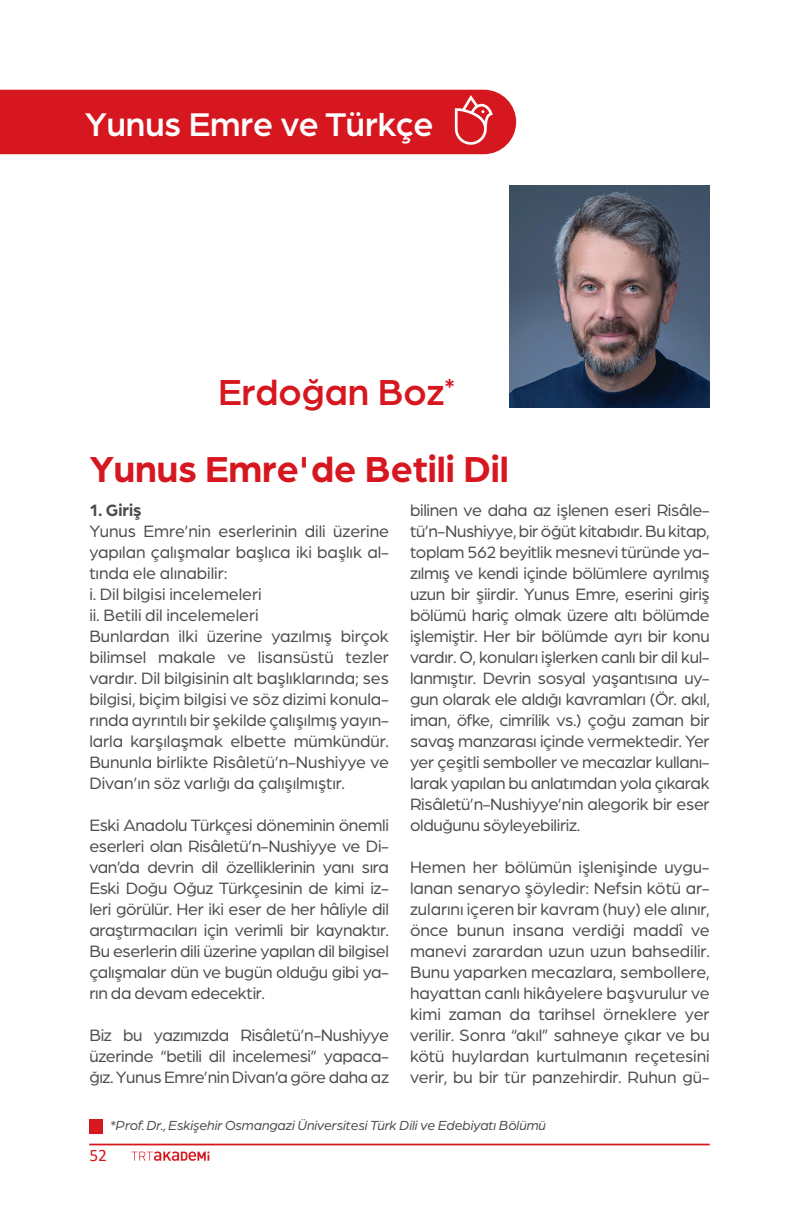
<style>
.page{position:relative;width:809px;height:1221px;background:#fff}
.page>*{position:absolute;margin:0;border:0;box-sizing:border-box;transform-origin:0 0}
.t1{font:700 38.5px "Arboria";color:#d7171f}
.t2{font:500 38.5px "Arboria";color:#d7171f}
.t3{font:500 35px "Arboria";color:#fff}
.t4{font:17.5px/21px "Arboria";letter-spacing:-.005em;color:#4b4c4d;text-align:justify}
.t5{font:700 17.5px "Arboria";letter-spacing:-.005em;color:#4b4c4d}
.t6{font:17.5px "Calibri";color:#d7171f}
.t7{font:italic 14px "Arboria";letter-spacing:-.01em;color:#4b4c4d}
</style>
<div class="page">
<svg style="left:131px;top:1151px;width:78px;height:9px"></svg>
<hr style="left:89px;top:1143px;width:620px;height:2px;background:#d7171f">
<img style="left:509px;top:186px;width:200px;height:221px">
<div style="left:0;top:90px;width:516px;height:64px;background:#d7171f"></div>
<div style="left:89px;top:1118px;width:14px;height:15px;background:#d7171f"></div>
<h2 class="t3" style="left:85px;top:101px;width:350px">Yunus Emre ve Türkçe</h2>
<h1 class="t2" style="left:218px;top:366px;width:238px">Erdoğan Boz<sup>*</sup></h1>
<h1 class="t1" style="left:89px;top:442px;width:421px">Yunus Emre'de Betili Dil</h1>
<p class="t5" style="left:89px;top:498px;width:54px">1. Giriş</p>
<p class="t4" style="left:89px;top:519px;width:301px;text-align:left">Yunus Emre’nin eserlerinin dili üzerine yapılan çalışmalar başlıca iki başlık al&shy;tında ele alınabilir:<br>i. Dil bilgisi incelemeleri<br>ii. Betili dil incelemeleri<br>Bunlardan ilki üzerine yazılmış birçok bilimsel makale ve lisansüstü tezler vardır. Dil bilgisinin alt başlıklarında; ses bilgisi, biçim bilgisi ve söz dizimi konula&shy;rında ayrıntılı bir şekilde çalışılmış yayın&shy;larla karşılaşmak elbette mümkündür.<br>Bununla birlikte Risâletü’n-Nushiyye ve Divan’ın söz varlığı da çalışılmıştır.</p>
<p class="t4" style="left:89px;top:813px;width:301px">Eski Anadolu Türkçesi döneminin önemli eserleri olan Risâletü’n-Nushiyye ve Di&shy;van’da devrin dil özelliklerinin yanı sıra Eski Doğu Oğuz Türkçesinin de kimi iz&shy;leri görülür. Her iki eser de her hâliyle dil araştırmacıları için verimli bir kaynaktır.<br>Bu eserlerin dili üzerine yapılan dil bilgisel çalışmalar dün ve bugün olduğu gibi ya&shy;rın da devam edecektir.</p>
<p class="t4" style="left:89px;top:1023px;width:301px">Biz bu yazımızda Risâletü’n-Nushiyye üzerinde “betili dil incelemesi” yapaca&shy;ğız. Yunus Emre’nin Divan’a göre daha az</p>
<p class="t4" style="left:410px;top:498px;width:301px">bilinen ve daha az işlenen eseri Risâle&shy;tü’n-Nushiyye, bir öğüt kitabıdır. Bu kitap, toplam 562 beyitlik mesnevi türünde ya&shy;zılmış ve kendi içinde bölümlere ayrılmış uzun bir şiirdir. Yunus Emre, eserini giriş bölümü hariç olmak üzere altı bölümde işlemiştir. Her bir bölümde ayrı bir konu vardır. O, konuları işlerken canlı bir dil kul&shy;lanmıştır. Devrin sosyal yaşantısına uy&shy;gun olarak ele aldığı kavramları (Ör. akıl, iman, öfke, cimrilik vs.) çoğu zaman bir savaş manzarası içinde vermektedir. Yer yer çeşitli semboller ve mecazlar kullanı&shy;larak yapılan bu anlatımdan yola çıkarak Risâletü’n-Nushiyye’nin alegorik bir eser olduğunu söyleyebiliriz.</p>
<p class="t4" style="left:410px;top:855px;width:301px">Hemen her bölümün işlenişinde uygu&shy;lanan senaryo şöyledir: Nefsin kötü ar&shy;zularını içeren bir kavram (huy) ele alınır, önce bunun insana verdiği maddî ve manevi zarardan uzun uzun bahsedilir.<br>Bunu yaparken mecazlara, sembollere, hayattan canlı hikâyelere başvurulur ve kimi zaman da tarihsel örneklere yer verilir. Sonra “akıl” sahneye çıkar ve bu kötü huylardan kurtulmanın reçetesini verir, bu bir tür panzehirdir. Ruhun gü-</p>
<p class="t7" style="left:110px;top:1116px;width:437px">*Prof. Dr., Eskişehir Osmangazi Üniversitesi Türk Dili ve Edebiyatı Bölümü</p>
<p class="t6" style="left:89px;top:1142px;width:19px">52</p>
</div>
